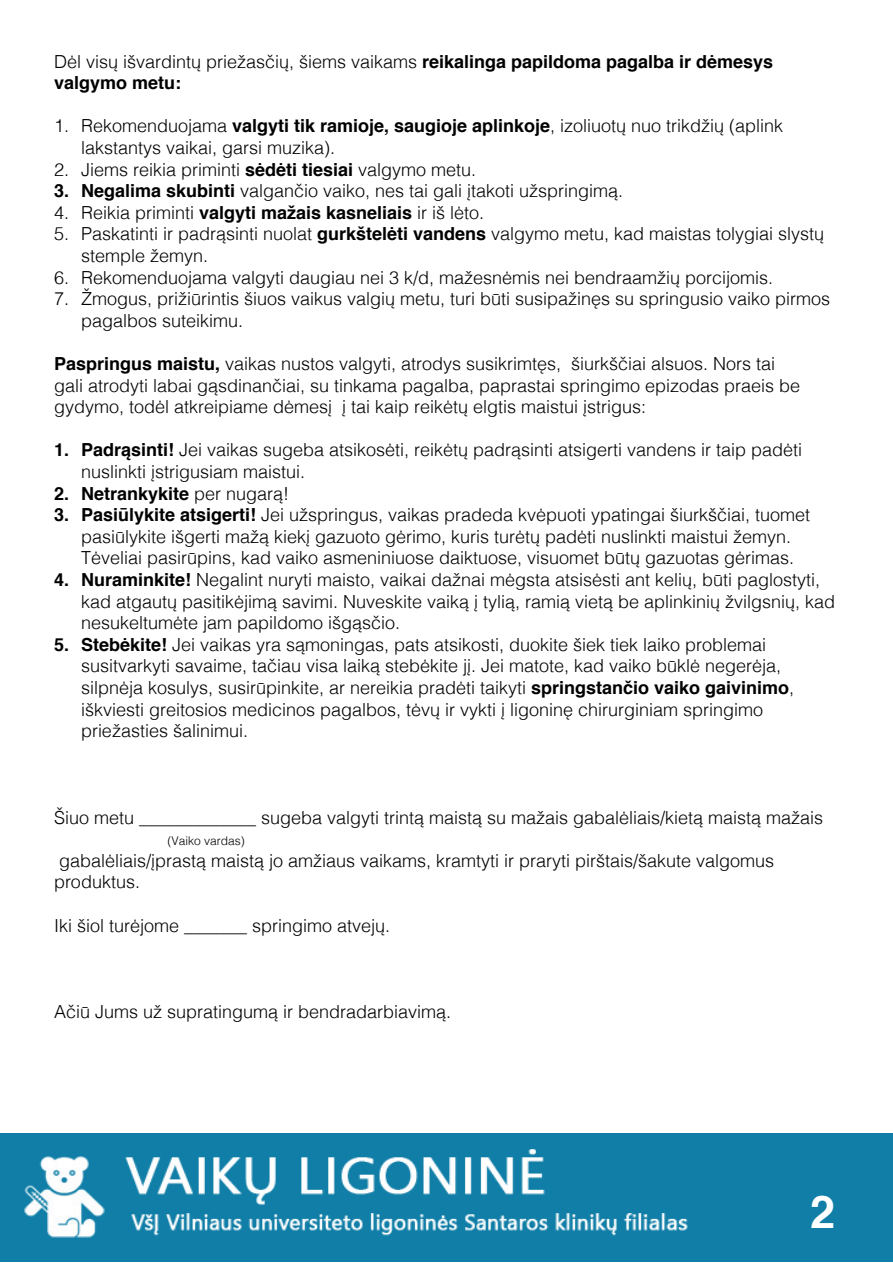
<style>
.page{position:relative;width:893px;height:1263px;background:#fff}
.page>*{position:absolute;margin:0;border:0;box-sizing:border-box;transform-origin:0 0}
.t1{font:700 45px "Helvetica";color:#fff}
.t2{font:300 18px/21.6px "Helvetica";color:#000}
.t3{font:700 18px/21.6px "Helvetica";color:#000}
.t4{font:300 12px "Helvetica";color:#000}
.s1{font-weight:300}
.s2{font-weight:700}
</style>
<div class="page">
<div style="left:0;top:1133px;width:893px;height:129px;background:#117ea7"></div>
<img style="left:25px;top:1149px;width:663px;height:89px">
<p class="t3" style="left:54px;top:51px;width:721px"><span class="s1">Dėl visų išvardintų priežasčių, šiems vaikams</span> reikalinga papildoma pagalba ir dėmesys valgymo metu:</p>
<p class="t2" style="left:81px;top:114px;width:704px;text-indent:-27px">1. Rekomenduojama <span class="s2">valgyti tik ramioje, saugioje aplinkoje</span>, izoliuotų nuo trikdžių (aplink lakstantys vaikai, garsi muzika).</p>
<p class="t2" style="left:54px;top:157px;width:424px">2. Jiems reikia priminti <span class="s2">sėdėti tiesiai</span> valgymo metu.</p>
<p class="t2" style="left:54px;top:179px;width:571px"><span class="s2">3. Negalima skubinti</span> valgančio vaiko, nes tai gali įtakoti užspringimą.</p>
<p class="t2" style="left:54px;top:200px;width:432px">4. Reikia priminti <span class="s2">valgyti mažais kasneliais</span> ir iš lėto.</p>
<p class="t2" style="left:81px;top:222px;width:745px;text-indent:-27px">5. Paskatinti ir padrąsinti nuolat <span class="s2">gurkštelėti vandens</span> valgymo metu, kad maistas tolygiai slystų stemple žemyn.</p>
<p class="t2" style="left:54px;top:265px;width:721px">6. Rekomenduojama valgyti daugiau nei 3 k/d, mažesnėmis nei bendraamžių porcijomis.</p>
<p class="t2" style="left:81px;top:287px;width:751px;text-indent:-27px">7. Žmogus, prižiūrintis šiuos vaikus valgių metu, turi būti susipažinęs su springusio vaiko pirmos pagalbos suteikimu.</p>
<p class="t2" style="left:54px;top:351px;width:748px"><span class="s2">Paspringus maistu,</span> vaikas nustos valgyti, atrodys susikrimtęs, šiurkščiai alsuos. Nors tai gali atrodyti labai gąsdinančiai, su tinkama pagalba, paprastai springimo epizodas praeis be gydymo, todėl atkreipiame dėmesį į tai kaip reikėtų elgtis maistui įstrigus:</p>
<p class="t2" style="left:81px;top:438px;width:723px;text-indent:-27px"><span class="s2">1. Padrąsinti!</span> Jei vaikas sugeba atsikosėti, reikėtų padrąsinti atsigerti vandens ir taip padėti nuslinkti įstrigusiam maistui.</p>
<p class="t3" style="left:54px;top:483px;width:237px">2. Netrankykite <span class="s1">per nugarą!</span></p>
<p class="t2" style="left:81px;top:503px;width:731px;text-indent:-27px"><span class="s2">3. Pasiūlykite atsigerti!</span> Jei užspringus, vaikas pradeda kvėpuoti ypatingai šiurkščiai, tuomet pasiūlykite išgerti mažą kiekį gazuoto gėrimo, kuris turėtų padėti nuslinkti maistui žemyn.<br>Tėveliai pasirūpins, kad vaiko asmeniniuose daiktuose, visuomet būtų gazuotas gėrimas.</p>
<p class="t2" style="left:81px;top:567px;width:756px;text-indent:-27px"><span class="s2">4. Nuraminkite!</span> Negalint nuryti maisto, vaikai dažnai mėgsta atsisėsti ant kelių, būti paglostyti, kad atgautų pasitikėjimą savimi. Nuveskite vaiką į tylią, ramią vietą be aplinkinių žvilgsnių, kad nesukeltumėte jam papildomo išgąsčio.</p>
<p class="t2" style="left:81px;top:632px;width:715px;text-indent:-27px"><span class="s2">5. Stebėkite!</span> Jei vaikas yra sąmoningas, pats atsikosti, duokite šiek tiek laiko problemai susitvarkyti savaime, tačiau visa laiką stebėkite jį. Jei matote, kad vaiko būklė negerėja, silpnėja kosulys, susirūpinkite, ar nereikia pradėti taikyti <span class="s2">springstančio vaiko gaivinimo</span>, iškviesti greitosios medicinos pagalbos, tėvų ir vykti į ligoninę chirurginiam springimo priežasties šalinimui.</p>
<p class="t2" style="left:54px;top:805px;width:771px">Šiuo metu _____________ sugeba valgyti trintą maistą su mažais gabalėliais/kietą maistą mažais</p>
<p class="t4" style="left:167px;top:831px;width:79px">(Vaiko vardas)</p>
<p class="t2" style="left:54px;top:848px;width:722px">gabalėliais/įprastą maistą jo amžiaus vaikams, kramtyti ir praryti pirštais/šakute valgomus produktus.</p>
<p class="t2" style="left:54px;top:913px;width:338px">Iki šiol turėjome _______ springimo atvejų.</p>
<p class="t2" style="left:54px;top:999px;width:399px">Ačiū Jums už supratingumą ir bendradarbiavimą.</p>
<h1 class="t1" style="left:810px;top:1176px;width:27px">2</h1>
</div>
